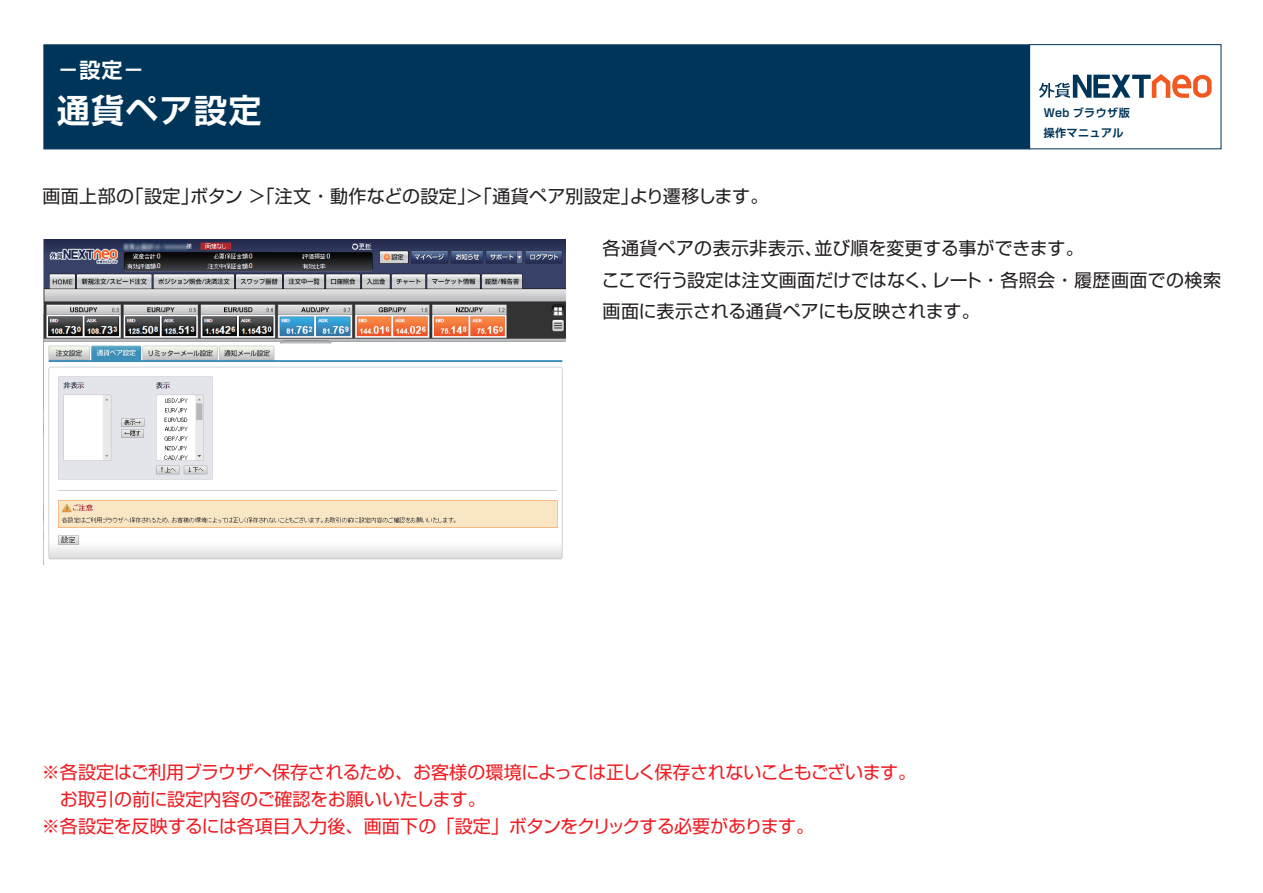
<style>
.page{position:relative;width:1263px;height:893px;background:#fff}
.page>*{position:absolute;margin:0;border:0;box-sizing:border-box;transform-origin:0 0}
.t1{font:700 33px "Shin Go Pro De";letter-spacing:.04em;color:#fff}
.t2{font:700 21px "Shin Go Pro De";color:#fff}
.t3{font:18px/27px "Shin Go Pro";letter-spacing:-.02em;color:#ee1d23}
.t4{font:18px/31.5px "Shin Go Pro";letter-spacing:.005em;color:#231f20}
.t5{font:18px "Shin Go Pro";letter-spacing:.025em;color:#231f20}
.t6{font:700 11.1px "Shin Go Pro De";letter-spacing:.04em;color:#00355a}
</style>
<div class="page">
<svg style="left:1039px;top:74px;width:172px;height:24px"></svg>
<div style="left:1029px;top:44px;width:192px;height:105px;border:1px solid #00355a"></div>
<div style="left:43px;top:44px;width:987px;height:105px;background:#00355a;border:1px solid #00355a"></div>
<img style="left:44px;top:239px;width:521px;height:321px">
<img style="left:122px;top:241px;width:64px;height:10px">
<p class="t2" style="left:58px;top:53px;width:88px">－設定－</p>
<h1 class="t1" style="left:57px;top:83px;width:206px">通貨ペア設定</h1>
<p class="t6" style="left:1044px;top:104px;width:88px">Web ブラウザ版</p>
<p class="t6" style="left:1044px;top:123px;width:81px">操作マニュアル</p>
<p class="t5" style="left:42px;top:182px;width:727px">画面上部の「設定」ボタン ＞「注文・動作などの設定」＞「通貨ペア別設定」より遷移します。</p>
<p class="t4" style="left:602px;top:230px;width:621px">各通貨ペアの表示非表示、並び順を変更する事ができます。<br>ここで行う設定は注文画面だけではなく、レート・各照会・履歴画面での検索画面に表示される通貨ペアにも反映されます。</p>
<p class="t3" style="left:42px;top:757px;width:876px">※各設定はご利用ブラウザへ保存されるため、お客様の環境によっては正しく保存されないこともございます。　お取引の前に設定内容のご確認をお願いいたします。<br>※各設定を反映するには各項目入力後、画面下の「設定」ボタンをクリックする必要があります。</p>
</div>
